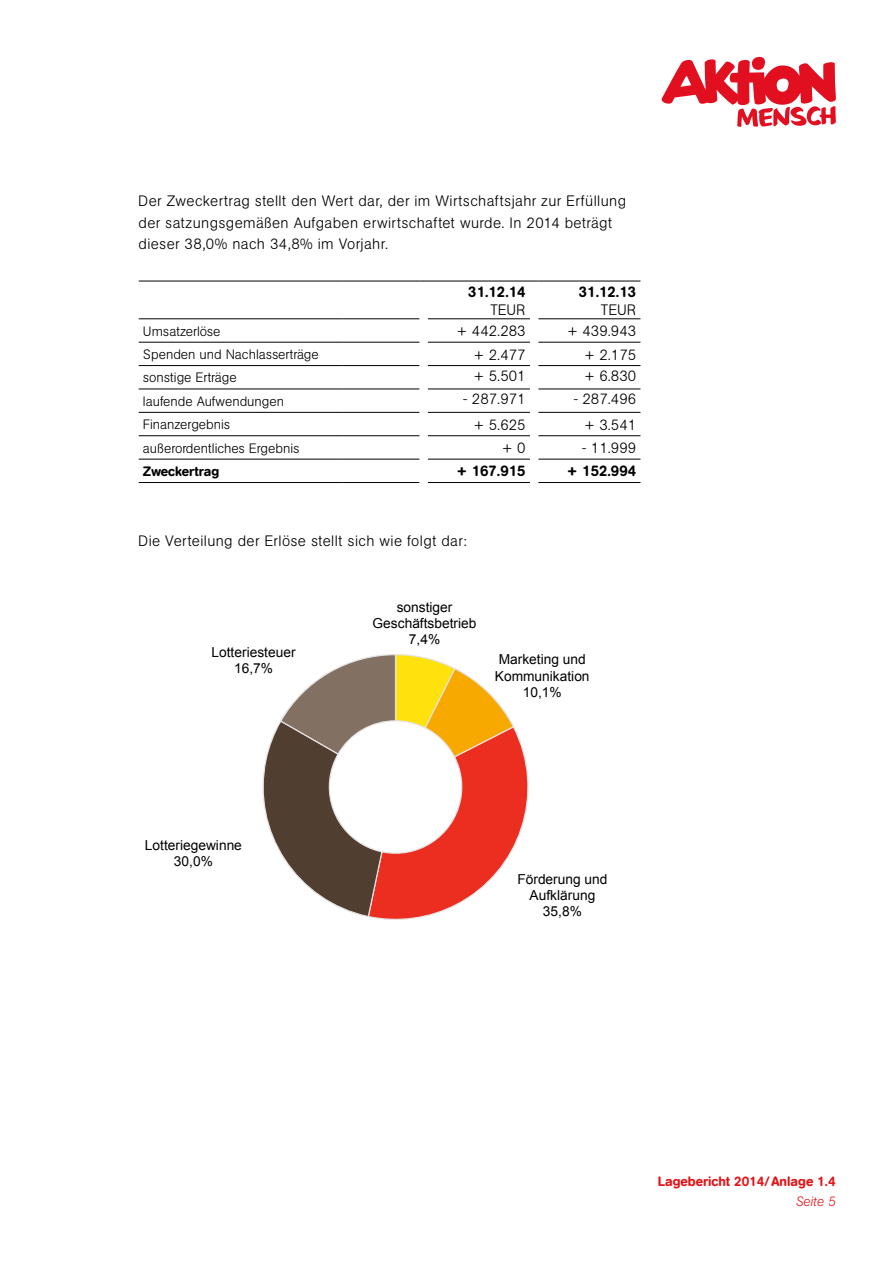
<style>
.page{position:relative;width:893px;height:1263px;background:#fff}
.page>*{position:absolute;margin:0;border:0;box-sizing:border-box;transform-origin:0 0}
.t1{font:300 15px/21.3px "AG Book Rounded Pro";letter-spacing:.025em;color:#000}
.t2{font:500 15px "AG Book Rounded Pro";color:#000}
.t3{font:13.8px/16.2px "Arial";color:#000;text-align:center}
.t4{font:300 13.5px "AG Book Rounded Pro";color:#000}
.t5{font:500 13.5px "AG Book Rounded Pro";color:#e31519}
.t6{font:500 13.5px "AG Book Rounded Pro";color:#000}
.t7{font:italic 300 13.5px "AG Book Rounded Pro";color:#e31519}
</style>
<div class="page">
<hr style="left:538px;top:342px;width:102px;height:1px;background:#000">
<hr style="left:538px;top:365px;width:102px;height:1px;background:#000">
<hr style="left:538px;top:389px;width:102px;height:1px;background:#000">
<hr style="left:538px;top:412px;width:102px;height:1px;background:#000">
<hr style="left:538px;top:435px;width:102px;height:1px;background:#000">
<hr style="left:538px;top:459px;width:102px;height:1px;background:#000">
<hr style="left:139px;top:281px;width:204px;height:1px;background:#000">
<hr style="left:343px;top:281px;width:76px;height:1px;background:#000">
<hr style="left:428px;top:281px;width:102px;height:1px;background:#000">
<hr style="left:538px;top:281px;width:102px;height:1px;background:#000">
<hr style="left:139px;top:342px;width:204px;height:1px;background:#000">
<hr style="left:343px;top:342px;width:76px;height:1px;background:#000">
<hr style="left:428px;top:342px;width:102px;height:1px;background:#000">
<hr style="left:139px;top:365px;width:204px;height:1px;background:#000">
<hr style="left:343px;top:365px;width:76px;height:1px;background:#000">
<hr style="left:139px;top:389px;width:204px;height:1px;background:#000">
<hr style="left:343px;top:389px;width:76px;height:1px;background:#000">
<hr style="left:428px;top:365px;width:102px;height:1px;background:#000">
<hr style="left:428px;top:389px;width:102px;height:1px;background:#000">
<hr style="left:139px;top:412px;width:204px;height:1px;background:#000">
<hr style="left:343px;top:412px;width:76px;height:1px;background:#000">
<hr style="left:139px;top:435px;width:204px;height:1px;background:#000">
<hr style="left:343px;top:435px;width:76px;height:1px;background:#000">
<hr style="left:139px;top:459px;width:204px;height:1px;background:#000">
<hr style="left:343px;top:459px;width:76px;height:1px;background:#000">
<hr style="left:428px;top:412px;width:102px;height:1px;background:#000">
<hr style="left:428px;top:435px;width:102px;height:1px;background:#000">
<hr style="left:428px;top:459px;width:102px;height:1px;background:#000">
<hr style="left:139px;top:319px;width:204px;height:1px;background:#000">
<hr style="left:343px;top:319px;width:76px;height:1px;background:#000">
<hr style="left:428px;top:319px;width:102px;height:1px;background:#000">
<hr style="left:538px;top:319px;width:102px;height:1px;background:#000">
<hr style="left:139px;top:482px;width:204px;height:1px;background:#000">
<hr style="left:343px;top:482px;width:76px;height:1px;background:#000">
<hr style="left:428px;top:482px;width:102px;height:1px;background:#000">
<hr style="left:538px;top:482px;width:102px;height:1px;background:#000">
<svg style="left:662px;top:57px;width:174px;height:70px"></svg>
<svg style="left:262px;top:654px;width:267px;height:266px"></svg>
<p class="t1" style="left:138px;top:190px;width:489px">Der Zweckertrag stellt den Wert dar, der im Wirtschaftsjahr zur Erfüllung der satzungsgemäßen Aufgaben erwirtschaftet wurde. In 2014 beträgt dieser 38,0% nach 34,8% im Vorjahr.</p>
<p class="t2" style="left:468px;top:282px;width:59px">31.12.14</p>
<p class="t2" style="left:579px;top:282px;width:59px">31.12.13</p>
<p class="t1" style="left:490px;top:298px;width:37px">TEUR</p>
<p class="t1" style="left:601px;top:298px;width:37px">TEUR</p>
<p class="t4" style="left:143px;top:322px;width:79px">Umsatzerlöse</p>
<p class="t1" style="left:457px;top:320px;width:71px">+ 442.283</p>
<p class="t1" style="left:567px;top:320px;width:71px">+ 439.943</p>
<p class="t4" style="left:143px;top:345px;width:177px">Spenden und Nachlasserträge</p>
<p class="t1" style="left:473px;top:343px;width:54px">+ 2.477</p>
<p class="t1" style="left:584px;top:343px;width:54px">+ 2.175</p>
<p class="t4" style="left:143px;top:369px;width:95px">sonstige Erträge</p>
<p class="t1" style="left:473px;top:365px;width:54px">+ 5.501</p>
<p class="t1" style="left:584px;top:365px;width:54px">+ 6.830</p>
<p class="t4" style="left:143px;top:392px;width:143px">laufende Aufwendungen</p>
<p class="t1" style="left:463px;top:388px;width:64px">- 287.971</p>
<p class="t1" style="left:573px;top:388px;width:64px">- 287.496</p>
<p class="t4" style="left:143px;top:415px;width:89px">Finanzergebnis</p>
<p class="t1" style="left:473px;top:413px;width:54px">+ 5.625</p>
<p class="t1" style="left:584px;top:413px;width:54px">+ 3.541</p>
<p class="t4" style="left:143px;top:439px;width:158px">außerordentliches Ergebnis</p>
<p class="t1" style="left:502px;top:437px;width:25px">+ 0</p>
<p class="t1" style="left:582px;top:437px;width:56px">- 11.999</p>
<p class="t6" style="left:143px;top:462px;width:78px">Zweckertrag</p>
<p class="t2" style="left:456px;top:461px;width:71px">+ 167.915</p>
<p class="t2" style="left:567px;top:461px;width:71px">+ 152.994</p>
<p class="t1" style="left:138px;top:530px;width:330px">Die Verteilung der Erlöse stellt sich wie folgt dar:</p>
<p class="t3" style="left:212px;top:644px;width:86px">Lotteriesteuer<br>16,7%</p>
<p class="t3" style="left:373px;top:599px;width:105px">sonstiger<br>Geschäftsbetrieb<br>7,4%</p>
<p class="t3" style="left:495px;top:651px;width:96px">Marketing und<br>Kommunikation<br>10,1%</p>
<p class="t3" style="left:145px;top:837px;width:99px">Lotteriegewinne<br>30,0%</p>
<p class="t3" style="left:517px;top:871px;width:92px">Förderung und<br>Aufklärung<br>35,8%</p>
<p class="t5" style="left:658px;top:1173px;width:179px">Lagebericht 2014/Anlage 1.4</p>
<p class="t7" style="left:796px;top:1192px;width:41px">Seite 5</p>
</div>
